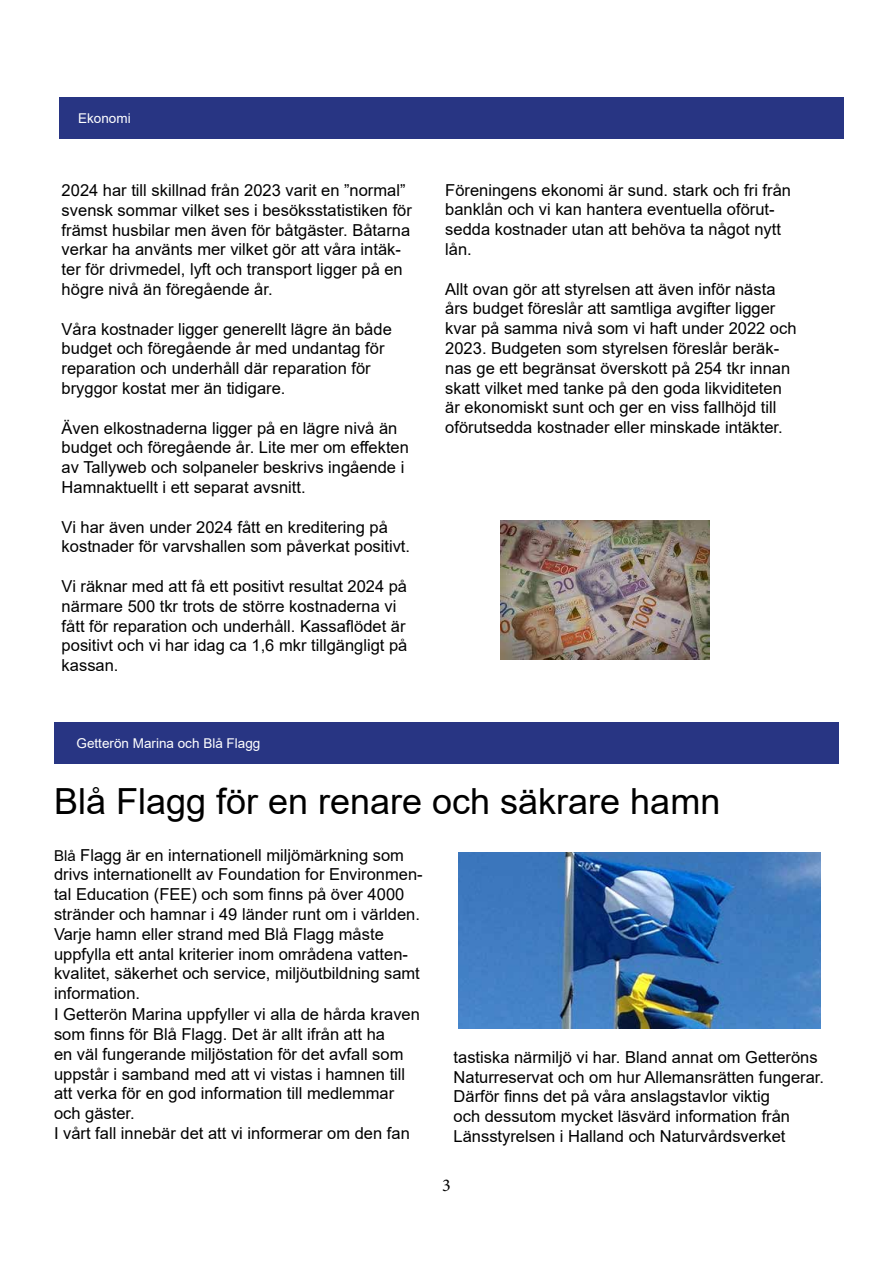
<style>
.page{position:relative;width:893px;height:1263px;background:#fff}
.page>*{position:absolute;margin:0;border:0;box-sizing:border-box;transform-origin:0 0}
.t1{font:36px "Arial";color:#000}
.t2{font:18px "Minion Pro";color:#000}
.t3{font:16.5px/19.8px "Arial";color:#000}
.t4{font:13.5px "Arial";color:#fff}
.s1{font-size:15px}
</style>
<div class="page">
<div style="left:59px;top:97px;width:785px;height:42px;background:#283583"></div>
<div style="left:54px;top:722px;width:785px;height:42px;background:#283583"></div>
<img style="left:459px;top:853px;width:361px;height:176px">
<img style="left:501px;top:520px;width:209px;height:139px">
<p class="t4" style="left:78px;top:109px;width:54px">Ekonomi</p>
<p class="t3" style="left:62px;top:180px;width:352px">2024 har till skillnad från 2023 varit en ”normal” svensk sommar vilket ses i besöksstatistiken för främst husbilar men även för båtgäster. Båtarna verkar ha använts mer vilket gör att våra intäk&shy;ter för drivmedel, lyft och transport ligger på en högre nivå än föregående år.</p>
<p class="t3" style="left:62px;top:319px;width:332px">Våra kostnader ligger generellt lägre än både budget och föregående år med undantag för reparation och underhåll där reparation för bryggor kostat mer än tidigare.</p>
<p class="t3" style="left:62px;top:418px;width:349px">Även elkostnaderna ligger på en lägre nivå än budget och föregående år. Lite mer om effekten av Tallyweb och solpaneler beskrivs ingående i Hamnaktuellt i ett separat avsnitt.</p>
<p class="t3" style="left:62px;top:517px;width:350px">Vi har även under 2024 fått en kreditering på kostnader för varvshallen som påverkat positivt.</p>
<p class="t3" style="left:62px;top:576px;width:347px">Vi räknar med att få ett positivt resultat 2024 på närmare 500 tkr trots de större kostnaderna vi fått för reparation och underhåll. Kassaflödet är positivt och vi har idag ca 1,6 mkr tillgängligt på kassan.</p>
<p class="t4" style="left:77px;top:734px;width:185px">Getterön Marina och Blå Flagg</p>
<p class="t3" style="left:445px;top:180px;width:347px">Föreningens ekonomi är sund. stark och fri från banklån och vi kan hantera eventuella oförut&shy;sedda kostnader utan att behöva ta något nytt lån.</p>
<p class="t3" style="left:445px;top:279px;width:353px">Allt ovan gör att styrelsen att även inför nästa års budget föreslår att samtliga avgifter ligger kvar på samma nivå som vi haft under 2022 och 2023. Budgeten som styrelsen föreslår beräk&shy;nas ge ett begränsat överskott på 254 tkr innan skatt vilket med tanke på den goda likviditeten är ekonomiskt sunt och ger en viss fallhöjd till oförutsedda kostnader eller minskade intäkter.</p>
<h1 class="t1" style="left:54px;top:777px;width:668px">Blå Flagg för en renare och säkrare hamn</h1>
<p class="t3" style="left:54px;top:845px;width:370px"><span class="s1">Blå</span> Flagg är en internationell miljömärkning som drivs internationellt av Foundation for Environmen&shy;tal Education (FEE) och som finns på över 4000 stränder och hamnar i 49 länder runt om i världen.<br>Varje hamn eller strand med Blå Flagg måste uppfylla ett antal kriterier inom områdena vatten&shy;kvalitet, säkerhet och service, miljöutbildning samt information.<br>I Getterön Marina uppfyller vi alla de hårda kraven som finns för Blå Flagg. Det är allt ifrån att ha<br>en väl fungerande miljöstation för det avfall som uppstår i samband med att vi vistas i hamnen till att verka för en god information till medlemmar och gäster.<br>I vårt fall innebär det att vi informerar om den fan</p>
<p class="t3" style="left:454px;top:1047px;width:372px">tastiska närmiljö vi har. Bland annat om Getteröns Naturreservat och om hur Allemansrätten fungerar.<br>Därför finns det på våra anslagstavlor viktig<br>och dessutom mycket läsvärd information från Länsstyrelsen i Halland och Naturvårdsverket</p>
<p class="t2" style="left:442px;top:1173px;width:10px">3</p>
</div>
